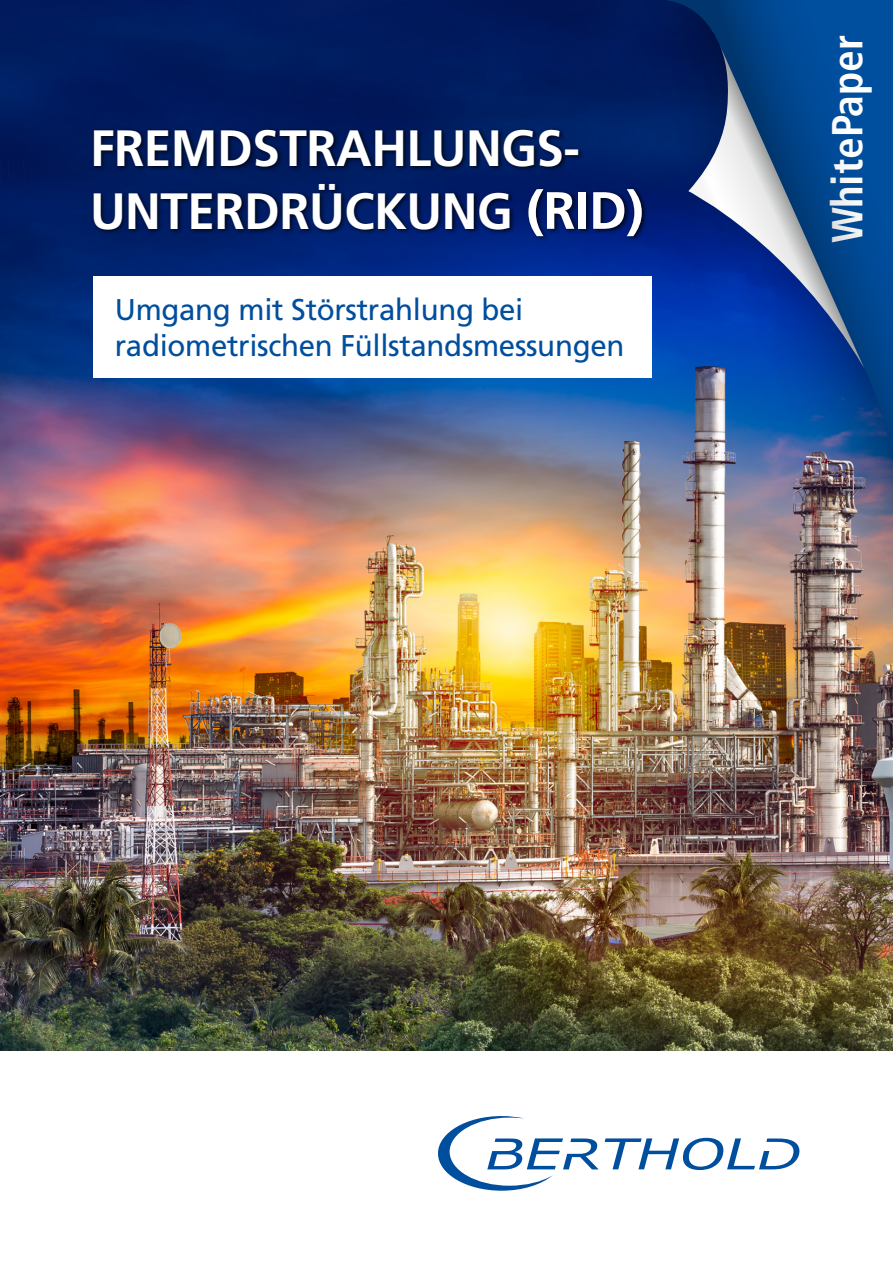
<style>
.page{position:relative;width:893px;height:1263px;background:#fff}
.page>*{position:absolute;margin:0;border:0;box-sizing:border-box;transform-origin:0 0}
.t1{font:700 51px/63px "Frutiger LT Std";letter-spacing:-.01em;color:#fff}
.t2{font:700 condensed 43.35px "Frutiger LT Std";color:#fff}
.t3{font:30px/36px "Frutiger LT Std";letter-spacing:-.01em;color:#004e9e}
.s1{font-size:52.5px}
</style>
<div class="page">
<img style="left:0;top:0;width:893px;height:1050px">
<img style="left:499px;top:0;width:394px;height:829px">
<img style="left:562px;top:0;width:331px;height:535px">
<svg style="left:656px;top:0;width:237px;height:481px;background:#184d94"></svg>
<svg style="left:688px;top:45px;width:176px;height:323px;background:#29579d"></svg>
<svg style="left:605px;top:1138px;width:194px;height:32px"></svg>
<svg style="left:438px;top:1116px;width:161px;height:75px"></svg>
<div style="left:91px;top:127px;width:557px;height:115px;background:#000;opacity:.8"></div>
<div style="left:94px;top:276px;width:558px;height:101px;background:#fff"></div>
<h1 class="t1" style="left:90px;top:117px;width:555px">FREMDSTRAHLUNGS-<br>UNTERDRÜCKUNG <span class="s1">(RID)</span></h1>
<p class="t3" style="left:115px;top:292px;width:511px">Umgang mit Störstrahlung bei radiometrischen Füllstandsmessungen</p>
<h2 class="t2" style="left:822px;top:243px;width:210px;rotate:-90deg">WhitePaper</h2>
</div>
